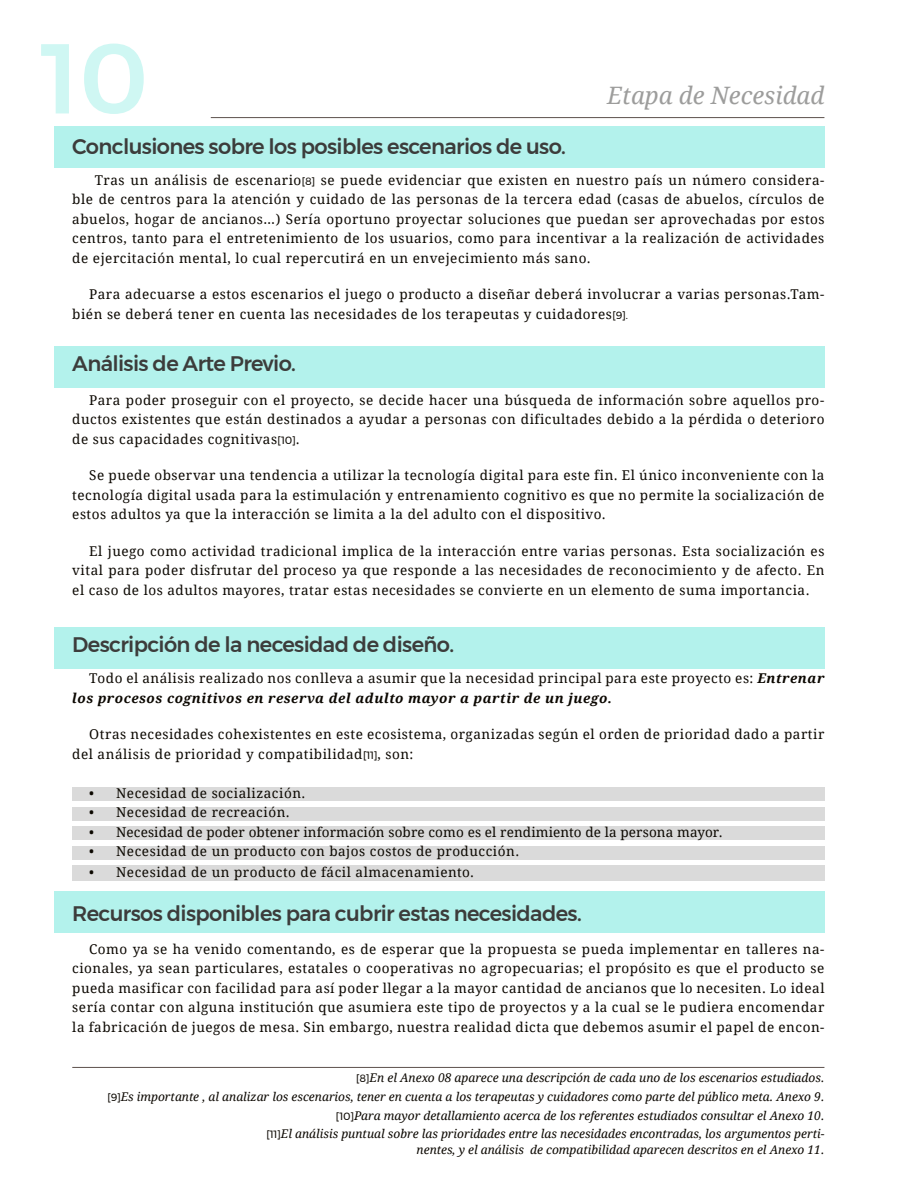
<style>
.page{position:relative;width:918px;height:1188px;background:#fff}
.page>*{position:absolute;margin:0;border:0;box-sizing:border-box;transform-origin:0 0}
.t1{font:500 99px "Montserrat";color:#cff7f3}
.t2{font:italic 24px "Droid Serif";color:#9d9d9c}
.t3{font:500 21px "Montserrat";letter-spacing:-.03em;color:#3c3c3b}
.t4{font:13.5px/19.5px "Droid Serif";letter-spacing:.04em;color:#0b0700;text-align:justify}
.t5{font:13.5px "Droid Serif";letter-spacing:.01em;color:#0b0700}
.t6{font:italic 12px/17.1px "Droid Serif";color:#0b0700;text-align:right}
.s1{font-family:"Montserrat";font-size:10.5px}
.s2{font-weight:700;font-style:italic}
.s3{font-family:"Montserrat";font-style:normal;font-size:10.5px}
</style>
<div class="page">
<hr style="left:211px;top:117px;width:613px;height:1px;background:#5d514d">
<div style="left:54px;top:126px;width:770px;height:42px;background:#b3f2ec"></div>
<div style="left:54px;top:346px;width:770px;height:41px;background:#b3f2ec"></div>
<div style="left:54px;top:627px;width:770px;height:41px;background:#b3f2ec"></div>
<div style="left:54px;top:892px;width:770px;height:41px;background:#b3f2ec"></div>
<div style="left:72px;top:788px;width:752px;height:13px;background:#dadada"></div>
<div style="left:72px;top:807px;width:752px;height:14px;background:#dadada"></div>
<div style="left:72px;top:827px;width:752px;height:13px;background:#dadada"></div>
<div style="left:72px;top:846px;width:752px;height:14px;background:#dadada"></div>
<div style="left:72px;top:866px;width:752px;height:15px;background:#dadada"></div>
<hr style="left:72px;top:1067px;width:752px;height:1px;background:#5d514d">
<h1 class="t1" style="left:41px;top:1px;width:109px">10</h1>
<h3 class="t3" style="left:72px;top:130px;width:495px">Conclusiones sobre los posibles escenarios de uso.</h3>
<h2 class="t2" style="left:607px;top:80px;width:219px">Etapa de Necesidad</h2>
<p class="t4" style="left:72px;top:170px;width:754px;text-indent:22px">Tras un análisis de escenario<span class="s1">[8]</span> se puede evidenciar que existen en nuestro país un número considera&shy;ble de centros para la atención y cuidado de las personas de la tercera edad (casas de abuelos, círculos de abuelos, hogar de ancianos…) Sería oportuno proyectar soluciones que puedan ser aprovechadas por estos centros, tanto para el entretenimiento de los usuarios, como para incentivar a la realización de actividades de ejercitación mental, lo cual repercutirá en un envejecimiento más sano.</p>
<p class="t4" style="left:72px;top:285px;width:754px;text-indent:17px">Para adecuarse a estos escenarios el juego o producto a diseñar deberá involucrar a varias personas.Tam&shy;bién se deberá tener en cuenta las necesidades de los terapeutas y cuidadores<span class="s1">[9].</span></p>
<h3 class="t3" style="left:72px;top:347px;width:225px">Análisis de Arte Previo.</h3>
<p class="t4" style="left:72px;top:390px;width:754px;text-indent:17px">Para poder proseguir con el proyecto, se decide hacer una búsqueda de información sobre aquellos pro&shy;ductos existentes que están destinados a ayudar a personas con dificultades debido a la pérdida o deterioro de sus capacidades cognitivas<span class="s1">[10]</span>.</p>
<p class="t4" style="left:72px;top:466px;width:754px;text-indent:17px">Se puede observar una tendencia a utilizar la tecnología digital para este fin. El único inconveniente con la tecnología digital usada para la estimulación y entrenamiento cognitivo es que no permite la socialización de estos adultos ya que la interacción se limita a la del adulto con el dispositivo.</p>
<p class="t4" style="left:72px;top:541px;width:754px;text-indent:17px">El juego como actividad tradicional implica de la interacción entre varias personas. Esta socialización es vital para poder disfrutar del proceso ya que responde a las necesidades de reconocimiento y de afecto. En el caso de los adultos mayores, tratar estas necesidades se convierte en un elemento de suma importancia.</p>
<h3 class="t3" style="left:72px;top:628px;width:383px">Descripción de la necesidad de diseño.</h3>
<p class="t4" style="left:72px;top:669px;width:754px;text-indent:17px">Todo el análisis realizado nos conlleva a asumir que la necesidad principal para este proyecto es: <span class="s2">Entrenar los procesos cognitivos en reserva del adulto mayor a partir de un juego.</span></p>
<p class="t4" style="left:72px;top:725px;width:754px;text-indent:17px">Otras necesidades cohexistentes en este ecosistema, organizadas según el orden de prioridad dado a partir del análisis de prioridad y compatibilidad<span class="s1">[11]</span>, son:</p>
<p class="t4" style="left:89px;top:783px;width:218px">• Necesidad de socialización.</p>
<p class="t4" style="left:89px;top:803px;width:202px">• Necesidad de recreación.</p>
<p class="t5" style="left:89px;top:824px;width:635px">• Necesidad de poder obtener información sobre como es el rendimiento de la persona mayor.</p>
<p class="t4" style="left:89px;top:842px;width:431px">• Necesidad de un producto con bajos costos de producción.</p>
<p class="t4" style="left:89px;top:863px;width:386px">• Necesidad de un producto de fácil almacenamiento.</p>
<h3 class="t3" style="left:72px;top:898px;width:511px">Recursos disponibles para cubrir estas necesidades.</h3>
<p class="t4" style="left:72px;top:940px;width:754px;text-indent:17px">Como ya se ha venido comentando, es de esperar que la propuesta se pueda implementar en talleres na&shy;cionales, ya sean particulares, estatales o cooperativas no agropecuarias; el propósito es que el producto se pueda masificar con facilidad para así poder llegar a la mayor cantidad de ancianos que lo necesiten. Lo ideal sería contar con alguna institución que asumiera este tipo de proyectos y a la cual se le pudiera encomendar la fabricación de juegos de mesa. Sin embargo, nuestra realidad dicta que debemos asumir el papel de encon-</p>
<p class="t6" style="left:107px;top:1069px;width:719px;line-height:18.5px"><span class="s3">[8]</span>En el Anexo 08 aparece una descripción de cada uno de los escenarios estudiados.<br><span class="s3">[9]</span>Es importante , al analizar los escenarios, tener en cuenta a los terapeutas y cuidadores como parte del público meta. Anexo 9.</p>
<p class="t6" style="left:266px;top:1107px;width:560px"><span class="s3">[10]</span>Para mayor detallamiento acerca de los referentes estudiados consultar el Anexo 10.<br><span class="s3">[11]</span>El análisis puntual sobre las prioridades entre las necesidades encontradas, los argumentos perti&shy;nentes, y el análisis de compatibilidad aparecen descritos en el Anexo 11.</p>
</div>
